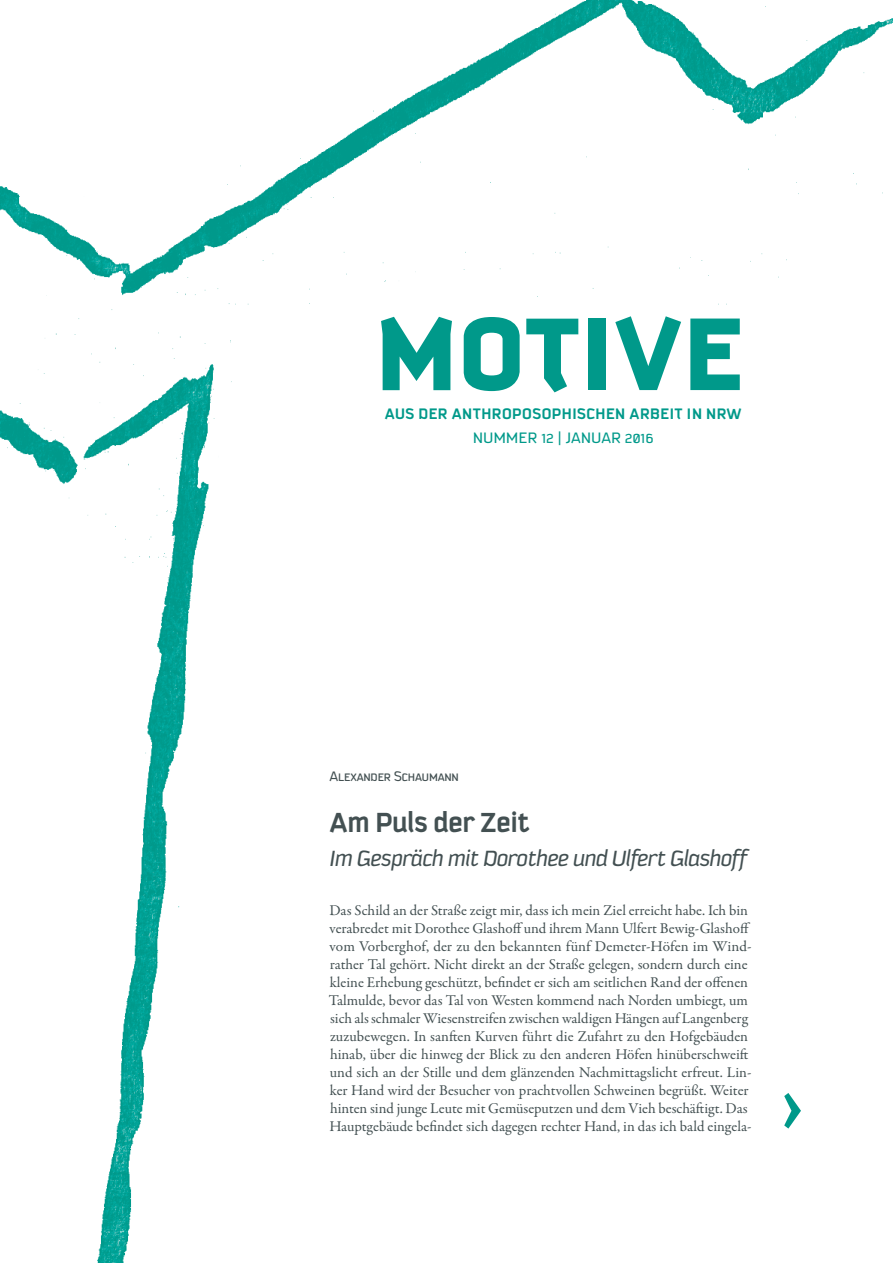
<style>
.page{position:relative;width:893px;height:1263px;background:#fff}
.page>*{position:absolute;margin:0;border:0;box-sizing:border-box;transform-origin:0 0}
.t1{font:900 111.45px "Kautiva Pro";color:#00998a}
.t2{font:108px "Kautiva Pro";color:#00998a}
.t3{font:700 30px "Kautiva Pro";color:#435052}
.t4{font:italic 24px "Kautiva Pro";letter-spacing:-.005em;color:#435052}
.t5{font:700 16.5px "Kautiva Pro";letter-spacing:.03em;color:#00998a}
.t6{font:16.5px "Kautiva Pro";letter-spacing:.03em;color:#00998a}
.t7{font:15px/18px "Garamond Premr Pro";color:#435052}
.t8{font:15px "Kautiva Pro";color:#435052}
</style>
<div class="page">
<img style="left:232px;top:0;width:661px;height:304px">
<img style="left:0;top:184px;width:232px;height:1079px">
<h1 class="t1" style="left:375px;top:291px;width:370px">MOTIVE</h1>
<p class="t5" style="left:385px;top:405px;width:358px">AUS DER ANTHROPOSOPHISCHEN ARBEIT IN NRW</p>
<p class="t6" style="left:473px;top:429px;width:182px">NUMMER 12 | JANUAR 2016</p>
<p class="t8" style="left:329px;top:768px;width:131px">Alexander Schaumann</p>
<h3 class="t3" style="left:329px;top:806px;width:202px">Am Puls der Zeit</h3>
<h3 class="t4" style="left:329px;top:846px;width:419px">Im Gespräch mit Dorothee und Ulfert Glashoff</h3>
<p class="t7" style="left:329px;top:902px;width:424px">Das Schild an der Straße zeigt mir, dass ich mein Ziel erreicht habe. Ich bin verabredet mit Dorothee Glashoff und ihrem Mann Ulfert Bewig-Glashoff vom Vorberghof, der zu den bekannten fünf Demeter-Höfen im Wind&shy;rather Tal gehört. Nicht direkt an der Straße gelegen, sondern durch eine kleine Erhebung geschützt, befindet er sich am seitlichen Rand der offenen Talmulde, bevor das Tal von Westen kommend nach Norden umbiegt, um sich als schmaler Wiesenstreifen zwischen waldigen Hängen auf Langenberg zuzubewegen. In sanften Kurven führt die Zufahrt zu den Hofgebäuden hinab, über die hinweg der Blick zu den anderen Höfen hinüberschweift und sich an der Stille und dem glänzenden Nachmittagslicht erfreut. Lin&shy;ker Hand wird der Besucher von prachtvollen Schweinen begrüßt. Weiter hinten sind junge Leute mit Gemüseputzen und dem Vieh beschäftigt. Das Hauptgebäude befindet sich dagegen rechter Hand, in das ich bald eingela-</p>
<h2 class="t2" style="left:783px;top:1045px;width:22px">›</h2>
</div>
